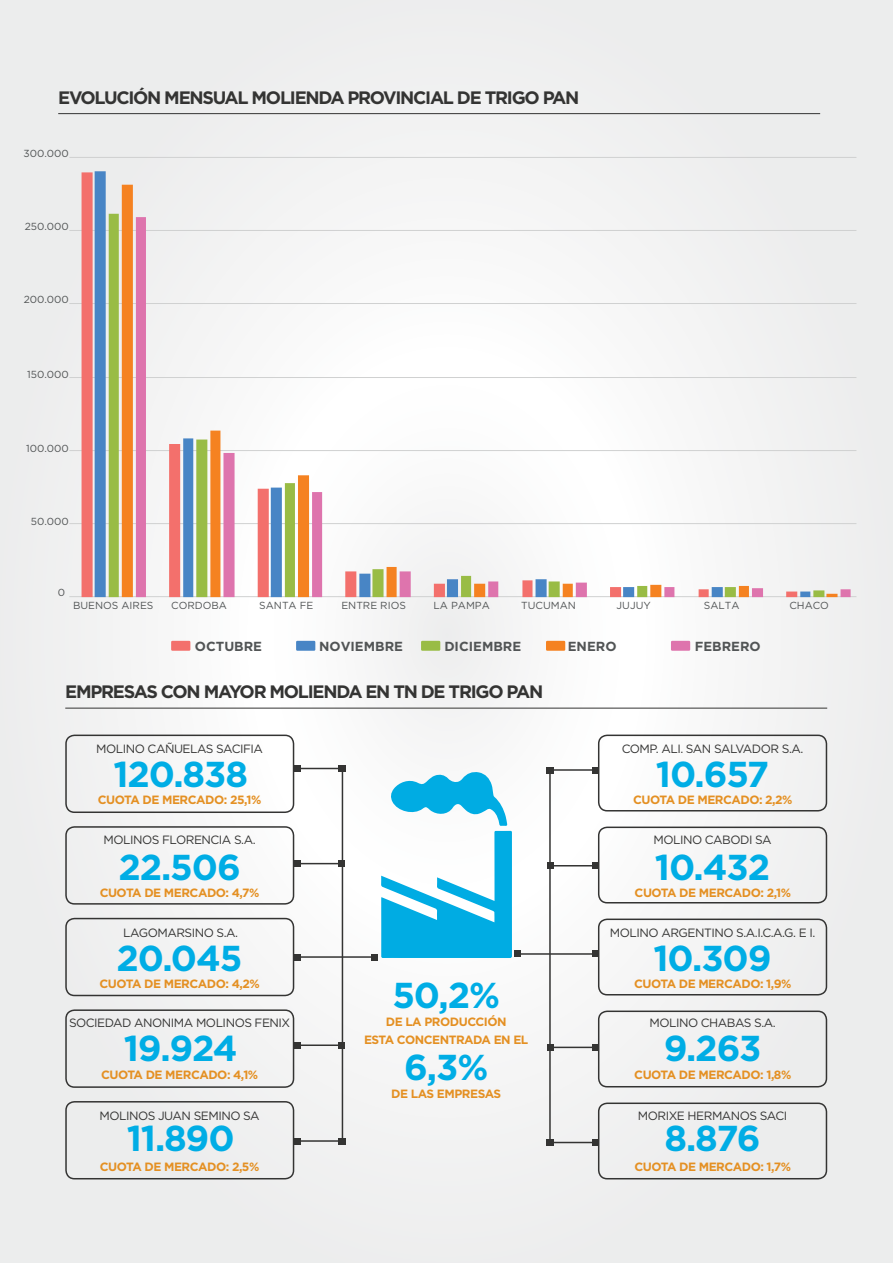
<style>
.page{position:relative;width:893px;height:1263px;background:#fff}
.page>*{position:absolute;margin:0;border:0;box-sizing:border-box;transform-origin:0 0}
.t1{font:700 36px "Gotham";letter-spacing:-.03em;color:#00ade5}
.t2{font:700 18px "Gotham";letter-spacing:-.07em;color:#343433}
.t3{font:700 13.2px "Gotham";color:#515455}
.t4{font:700 12px/18px "Gotham";letter-spacing:-.04em;color:#e49023;text-align:center}
.t5{font:12px "Gotham";letter-spacing:-.04em;color:#343433}
.t6{font:10.2px "Gotham";color:#515455}
</style>
<div class="page">
<div style="left:0;top:0;width:893px;height:1263px;background:linear-gradient(to right,#f1f0f0,#f2f3f3)"></div>
<div style="left:65px;top:734px;width:229px;height:79px;border:2px solid #343433;border-radius:9px"></div>
<div style="left:598px;top:734px;width:229px;height:77px;border:2px solid #343433;border-radius:9px"></div>
<div style="left:65px;top:826px;width:229px;height:79px;border:2px solid #343433;border-radius:9px"></div>
<div style="left:598px;top:826px;width:229px;height:77px;border:2px solid #343433;border-radius:9px"></div>
<div style="left:598px;top:1010px;width:229px;height:77px;border:2px solid #343433;border-radius:9px"></div>
<div style="left:65px;top:918px;width:229px;height:78px;border:2px solid #343433;border-radius:9px"></div>
<div style="left:598px;top:918px;width:229px;height:77px;border:2px solid #343433;border-radius:9px"></div>
<div style="left:598px;top:1102px;width:229px;height:77px;border:2px solid #343433;border-radius:9px"></div>
<div style="left:65px;top:1009px;width:229px;height:79px;border:2px solid #343433;border-radius:9px"></div>
<div style="left:65px;top:1101px;width:229px;height:78px;border:2px solid #343433;border-radius:9px"></div>
<hr style="left:342px;top:769px;width:1px;height:372px;background:#343433">
<hr style="left:549px;top:770px;width:2px;height:372px;background:#343433">
<hr style="left:297px;top:768px;width:45px;height:1px;background:#343433">
<svg style="left:339px;top:765px;width:6px;height:7px"></svg>
<svg style="left:294px;top:765px;width:6px;height:6px"></svg>
<hr style="left:550px;top:1142px;width:45px;height:1px;background:#343433">
<svg style="left:547px;top:1139px;width:6px;height:6px"></svg>
<svg style="left:592px;top:1139px;width:6px;height:6px"></svg>
<hr style="left:297px;top:863px;width:45px;height:1px;background:#343433">
<svg style="left:339px;top:861px;width:6px;height:6px"></svg>
<svg style="left:294px;top:861px;width:6px;height:6px"></svg>
<hr style="left:550px;top:1047px;width:45px;height:1px;background:#343433">
<svg style="left:547px;top:1044px;width:6px;height:6px"></svg>
<svg style="left:592px;top:1044px;width:6px;height:6px"></svg>
<hr style="left:297px;top:1044px;width:45px;height:2px;background:#343433">
<svg style="left:339px;top:1042px;width:6px;height:6px"></svg>
<svg style="left:294px;top:1042px;width:6px;height:6px"></svg>
<hr style="left:550px;top:865px;width:45px;height:1px;background:#343433">
<svg style="left:547px;top:863px;width:6px;height:6px"></svg>
<svg style="left:592px;top:863px;width:6px;height:6px"></svg>
<hr style="left:297px;top:1140px;width:45px;height:2px;background:#343433">
<svg style="left:339px;top:1138px;width:6px;height:6px"></svg>
<svg style="left:294px;top:1138px;width:6px;height:6px"></svg>
<hr style="left:550px;top:769px;width:45px;height:2px;background:#343433">
<svg style="left:547px;top:767px;width:6px;height:6px"></svg>
<svg style="left:592px;top:767px;width:6px;height:6px"></svg>
<hr style="left:297px;top:956px;width:77px;height:2px;background:#343433">
<svg style="left:294px;top:954px;width:6px;height:6px"></svg>
<hr style="left:518px;top:953px;width:77px;height:2px;background:#343433">
<svg style="left:592px;top:951px;width:6px;height:6px"></svg>
<svg style="left:371px;top:771px;width:150px;height:189px"></svg>
<div style="left:171px;top:641px;width:19px;height:10px;background:#f3706c"></div>
<div style="left:296px;top:641px;width:19px;height:10px;background:#4885c5"></div>
<div style="left:421px;top:641px;width:19px;height:10px;background:#99bc45"></div>
<div style="left:546px;top:641px;width:19px;height:10px;background:#f58221"></div>
<div style="left:671px;top:641px;width:19px;height:10px;background:#de74ad"></div>
<hr style="left:69px;top:523px;width:787px;height:1px;background:#d0d1d1">
<hr style="left:69px;top:450px;width:787px;height:1px;background:#d0d1d1">
<hr style="left:69px;top:377px;width:787px;height:1px;background:#d0d1d1">
<hr style="left:69px;top:303px;width:787px;height:1px;background:#d0d1d1">
<hr style="left:69px;top:230px;width:787px;height:1px;background:#d0d1d1">
<hr style="left:69px;top:157px;width:787px;height:1px;background:#d0d1d1">
<hr style="left:69px;top:596px;width:787px;height:1px;background:#d0d1d1">
<svg style="left:95px;top:171px;width:715px;height:426px;fill:#ededed"></svg>
<svg style="left:122px;top:185px;width:715px;height:412px;fill:#f4f1f1"></svg>
<svg style="left:136px;top:217px;width:715px;height:380px"></svg>
<hr style="left:65px;top:708px;width:762px;height:1px;background:#343433">
<hr style="left:58px;top:113px;width:762px;height:1px;background:#343433">
<h2 class="t2" style="left:58px;top:85px;width:523px">EVOLUCIÓN MENSUAL MOLIENDA PROVINCIAL DE TRIGO PAN</h2>
<p class="t6" style="left:24px;top:147px;width:47px">300.000</p>
<p class="t6" style="left:25px;top:220px;width:46px">250.000</p>
<p class="t6" style="left:24px;top:293px;width:47px">200.000</p>
<p class="t6" style="left:27px;top:368px;width:43px">150.000</p>
<p class="t6" style="left:26px;top:441px;width:44px">100.000</p>
<p class="t6" style="left:31px;top:514px;width:40px">50.000</p>
<p class="t6" style="left:58px;top:586px;width:9px">0</p>
<p class="t6" style="left:73px;top:598px;width:82px">BUENOS AIRES</p>
<p class="t6" style="left:171px;top:598px;width:57px">CORDOBA</p>
<p class="t6" style="left:259px;top:598px;width:56px">SANTA FE</p>
<p class="t6" style="left:341px;top:598px;width:66px">ENTRE RIOS</p>
<p class="t6" style="left:434px;top:598px;width:58px">LA PAMPA</p>
<p class="t6" style="left:521px;top:598px;width:56px">TUCUMAN</p>
<p class="t6" style="left:617px;top:598px;width:36px">JUJUY</p>
<p class="t6" style="left:704px;top:598px;width:37px">SALTA</p>
<p class="t6" style="left:789px;top:598px;width:41px">CHACO</p>
<p class="t3" style="left:195px;top:637px;width:69px">OCTUBRE</p>
<p class="t3" style="left:319px;top:637px;width:85px">NOVIEMBRE</p>
<p class="t3" style="left:444px;top:637px;width:78px">DICIEMBRE</p>
<p class="t3" style="left:568px;top:637px;width:50px">ENERO</p>
<p class="t3" style="left:695px;top:637px;width:67px">FEBRERO</p>
<h2 class="t2" style="left:65px;top:679px;width:479px">EMPRESAS CON MAYOR MOLIENDA EN TN DE TRIGO PAN</h2>
<p class="t5" style="left:96px;top:741px;width:168px">MOLINO CAÑUELAS SACIFIA</p>
<p class="t5" style="left:622px;top:741px;width:183px">COMP. ALI. SAN SALVADOR S.A.</p>
<h1 class="t1" style="left:113px;top:750px;width:136px">120.838</h1>
<h1 class="t1" style="left:656px;top:750px;width:115px">10.657</h1>
<p class="t4" style="left:98px;top:790px;width:165px">CUOTA DE MERCADO: 25,1%</p>
<p class="t4" style="left:633px;top:790px;width:161px">CUOTA DE MERCADO: 2,2%</p>
<p class="t5" style="left:104px;top:832px;width:154px">MOLINOS FLORENCIA S.A.</p>
<p class="t5" style="left:653px;top:832px;width:120px">MOLINO CABODI SA</p>
<h1 class="t1" style="left:118px;top:843px;width:124px">22.506</h1>
<h1 class="t1" style="left:655px;top:843px;width:117px">10.432</h1>
<p class="t4" style="left:100px;top:883px;width:161px">CUOTA DE MERCADO: 4,7%</p>
<p class="t4" style="left:635px;top:883px;width:158px">CUOTA DE MERCADO: 2,1%</p>
<p class="t5" style="left:123px;top:925px;width:116px">LAGOMARSINO S.A.</p>
<p class="t5" style="left:610px;top:925px;width:207px">MOLINO ARGENTINO S.A.I.C.A.G. E I.</p>
<h1 class="t1" style="left:117px;top:934px;width:127px">20.045</h1>
<h1 class="t1" style="left:653px;top:934px;width:120px">10.309</h1>
<p class="t4" style="left:100px;top:975px;width:162px">CUOTA DE MERCADO: 4,2%</p>
<p class="t4" style="left:634px;top:975px;width:159px">CUOTA DE MERCADO: 1,9%</p>
<h1 class="t1" style="left:392px;top:971px;width:109px">50,2%</h1>
<p class="t4" style="left:364px;top:1012px;width:166px">DE LA PRODUCCIÓN<br>ESTA CONCENTRADA EN EL</p>
<h1 class="t1" style="left:404px;top:1043px;width:86px">6,3%</h1>
<p class="t4" style="left:391px;top:1084px;width:112px">DE LAS EMPRESAS</p>
<p class="t5" style="left:69px;top:1015px;width:223px">SOCIEDAD ANONIMA MOLINOS FENIX</p>
<p class="t5" style="left:649px;top:1015px;width:128px">MOLINO CHABAS S.A.</p>
<h1 class="t1" style="left:124px;top:1024px;width:115px">19.924</h1>
<h1 class="t1" style="left:664px;top:1024px;width:99px">9.263</h1>
<p class="t4" style="left:101px;top:1066px;width:159px">CUOTA DE MERCADO: 4,1%</p>
<p class="t4" style="left:634px;top:1066px;width:159px">CUOTA DE MERCADO: 1,8%</p>
<p class="t5" style="left:100px;top:1107px;width:162px">MOLINOS JUAN SEMINO SA</p>
<h1 class="t1" style="left:127px;top:1114px;width:109px">11.890</h1>
<p class="t5" style="left:638px;top:1107px;width:151px">MORIXE HERMANOS SACI</p>
<h1 class="t1" style="left:664px;top:1114px;width:98px">8.876</h1>
<p class="t4" style="left:100px;top:1158px;width:161px">CUOTA DE MERCADO: 2,5%</p>
<p class="t4" style="left:634px;top:1158px;width:158px">CUOTA DE MERCADO: 1,7%</p>
</div>
